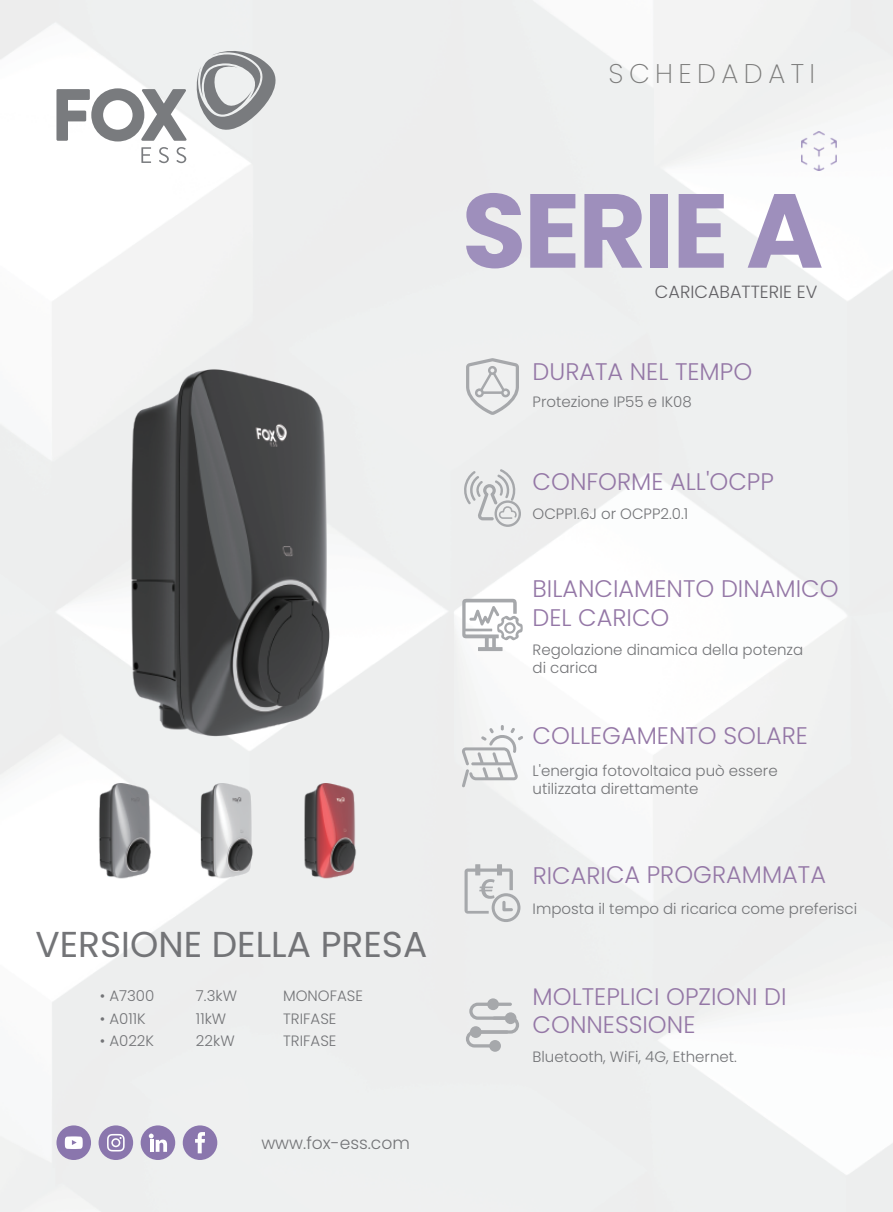
<style>
.page{position:relative;width:893px;height:1212px;background:#fff}
.page>*{position:absolute;margin:0;border:0;box-sizing:border-box;transform-origin:0 0}
.t1{font:700 105px "Poppins";letter-spacing:-.025em;color:#9e8fbc}
.t2{font:36px "Poppins";color:#737477}
.t3{font:200 27px "Poppins";letter-spacing:.2em;color:#7b7b7a}
.t4{font:300 24px/28.8px "Poppins";color:#9477a6}
.t5{font:300 17.7px "Poppins";color:#626165}
.t6{font:300 17.1px "Poppins";color:#737477}
.t7{font:300 15px/22.5px "Poppins";color:#737477}
</style>
<div class="page">
<div style="left:141px;top:1125px;width:34px;height:35px;background:#8a76ad;border-radius:50%"></div>
<svg style="left:149px;top:1133px;width:18px;height:19px"></svg>
<div style="left:56px;top:1125px;width:35px;height:35px;background:#8a76ad;border-radius:50%"></div>
<svg style="left:65px;top:1136px;width:18px;height:13px"></svg>
<div style="left:183px;top:1125px;width:34px;height:35px;background:#8a76ad;border-radius:50%"></div>
<svg style="left:195px;top:1132px;width:10px;height:21px"></svg>
<div style="left:99px;top:1125px;width:34px;height:35px;background:#8a76ad;border-radius:50%"></div>
<svg style="left:107px;top:1134px;width:18px;height:17px"></svg>
<img style="left:835px;top:131px;width:2px;height:39px">
<svg style="left:56px;top:88px;width:131px;height:53px"></svg>
<svg style="left:141px;top:147px;width:10px;height:16px"></svg>
<svg style="left:159px;top:147px;width:10px;height:16px"></svg>
<svg style="left:176px;top:147px;width:10px;height:16px"></svg>
<svg style="left:194px;top:48px;width:90px;height:91px;background:#c4c6c7"></svg>
<img style="left:187px;top:854px;width:84px;height:54px">
<img style="left:99px;top:854px;width:52px;height:25px">
<img style="left:276px;top:854px;width:99px;height:54px">
<img style="left:35px;top:277px;width:385px;height:577px">
<svg style="left:462px;top:725px;width:61px;height:62px"></svg>
<svg style="left:466px;top:358px;width:53px;height:57px"></svg>
<svg style="left:462px;top:599px;width:61px;height:52px"></svg>
<svg style="left:463px;top:469px;width:58px;height:58px;background:#dadbdc"></svg>
<svg style="left:465px;top:864px;width:55px;height:58px;background:#d8dadb"></svg>
<svg style="left:466px;top:1002px;width:53px;height:45px;background:#dbdcdd"></svg>
<div style="left:505px;top:1012px;width:11px;height:12px;background:#a6a8ab;border-radius:50%"></div>
<div style="left:489px;top:1040px;width:12px;height:12px;background:#a6a8ab;border-radius:50%"></div>
<div style="left:470px;top:1026px;width:12px;height:12px;background:#a6a8ab;border-radius:50%"></div>
<div style="left:487px;top:998px;width:12px;height:12px;background:#a6a8ab;border-radius:50%"></div>
<img style="left:800px;top:131px;width:35px;height:39px">
<h3 class="t3" style="left:609px;top:57px;width:208px">SCHEDADATI</h3>
<h2 class="t2" style="left:35px;top:924px;width:393px">VERSIONE DELLA PRESA</h2>
<p class="t7" style="left:100px;top:985px;width:56px">• A7300</p>
<p class="t7" style="left:100px;top:1007px;width:47px">• A011K</p>
<p class="t7" style="left:100px;top:1030px;width:56px">• A022K</p>
<p class="t7" style="left:196px;top:985px;width:43px">7.3kW<br>11kW<br>22kW</p>
<p class="t7" style="left:283px;top:985px;width:81px">MONOFASE<br>TRIFASE<br>TRIFASE</p>
<p class="t6" style="left:261px;top:1133px;width:150px">www.fox-ess.com</p>
<h1 class="t1" style="left:462px;top:170px;width:363px">SERIE A</h1>
<p class="t5" style="left:655px;top:281px;width:164px">CARICABATTERIE EV</p>
<h3 class="t4" style="left:533px;top:358px;width:221px">DURATA NEL TEMPO</h3>
<p class="t7" style="left:533px;top:391px;width:161px">Protezione IP55 e IK08</p>
<h3 class="t4" style="left:533px;top:468px;width:243px">CONFORME ALL'OCPP</h3>
<p class="t7" style="left:533px;top:502px;width:157px">OCPP1.6J or OCPP2.0.1</p>
<h3 class="t4" style="left:533px;top:574px;width:308px">BILANCIAMENTO DINAMICO<br>DEL CARICO</h3>
<p class="t7" style="left:533px;top:640px;width:272px;line-height:18px">Regolazione dinamica della potenza di carica</p>
<h3 class="t4" style="left:533px;top:721px;width:277px">COLLEGAMENTO SOLARE</h3>
<p class="t7" style="left:533px;top:762px;width:247px;line-height:18px">L'energia fotovoltaica può essere utilizzata direttamente</p>
<h3 class="t4" style="left:533px;top:860px;width:295px">RICARICA PROGRAMMATA</h3>
<p class="t7" style="left:533px;top:897px;width:326px">Imposta il tempo di ricarica come preferisci</p>
<h3 class="t4" style="left:533px;top:982px;width:255px">MOLTEPLICI OPZIONI DI<br>CONNESSIONE</h3>
<p class="t7" style="left:533px;top:1046px;width:206px">Bluetooth, WiFi, 4G, Ethernet.</p>
</div>
